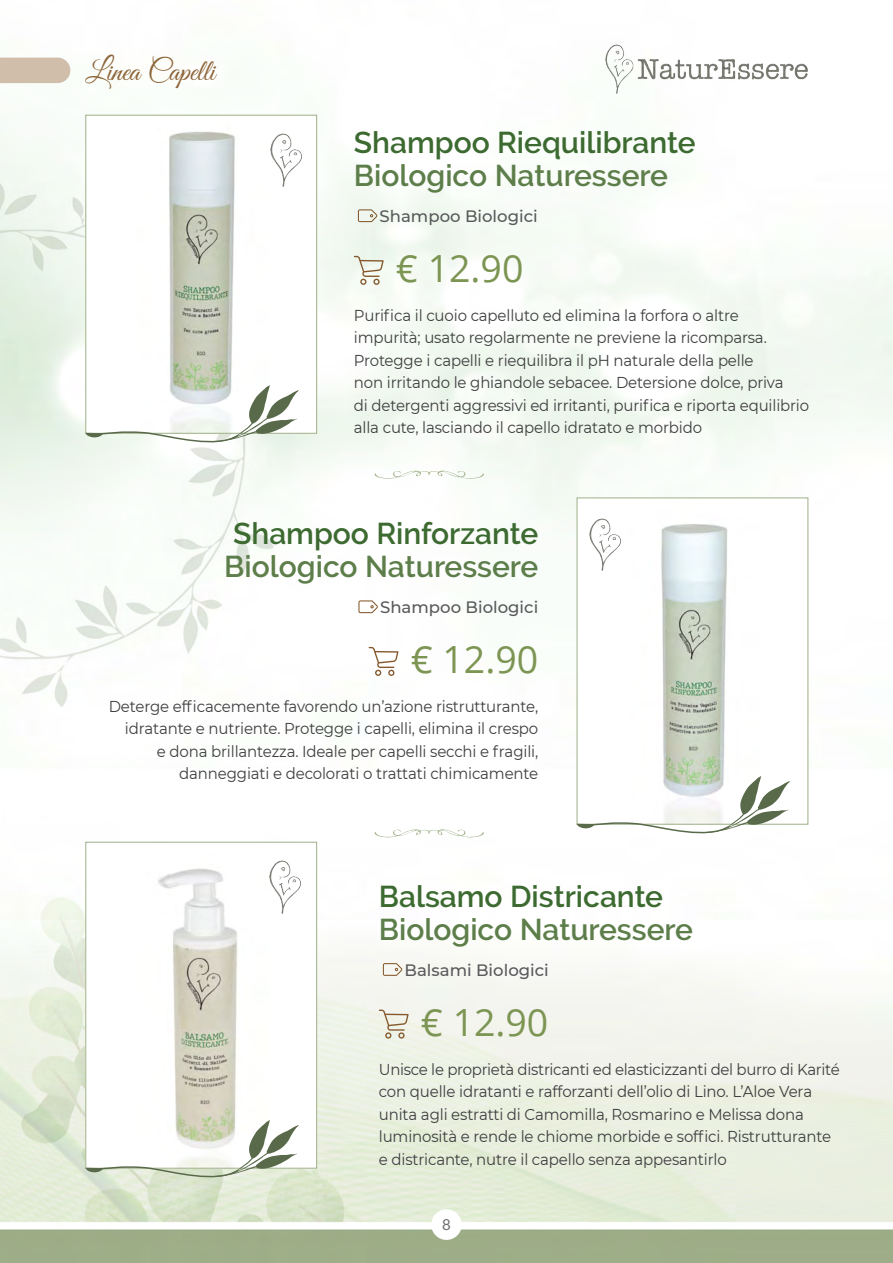
<style>
.page{position:relative;width:893px;height:1263px;background:#fff}
.page>*{position:absolute;margin:0;border:0;box-sizing:border-box;transform-origin:0 0}
.t1{font:37.5px "Open Sans";color:#7d9553}
.t2{font:600 30px/33px "Raleway";color:#5d7e4a}
.t3{font:600 30px/33px "Raleway";color:#3c6a30}
.t4{font:30px "Great Vibes";color:#8d653a}
.t5{font:500 16.5px "Montserrat";color:#59595c}
.t6{font:15.75px/22.5px "Montserrat";letter-spacing:-.01em;color:#3e3e3f;scale:.95 1}
.t7{font:15px "Lato";color:#6c6d70}
.s1{color:#5d7e4a}
.s2{color:#3c6a30}
</style>
<div class="page">
<img style="left:0;top:44px;width:893px;height:1219px">
<div style="left:431px;top:1209px;width:31px;height:31px;background:#fff;border-radius:50%"></div>
<img style="left:605px;top:45px;width:203px;height:49px">
<div style="left:0;top:58px;width:70px;height:25px;background:#d0beaa"></div>
<svg style="left:358px;top:209px;width:19px;height:13px"></svg>
<svg style="left:354px;top:256px;width:30px;height:29px"></svg>
<img style="left:87px;top:117px;width:228px;height:315px">
<div style="left:85px;top:115px;width:232px;height:319px;border:1px solid #9eaf87"></div>
<img style="left:87px;top:844px;width:228px;height:322px">
<div style="left:85px;top:842px;width:232px;height:326px;border:1px solid #9eaf87"></div>
<svg style="left:85px;top:385px;width:214px;height:64px"></svg>
<svg style="left:85px;top:1120px;width:214px;height:64px"></svg>
<img style="left:271px;top:134px;width:34px;height:53px">
<img style="left:270px;top:860px;width:34px;height:53px">
<svg style="left:358px;top:600px;width:20px;height:13px"></svg>
<svg style="left:369px;top:647px;width:30px;height:29px"></svg>
<img style="left:579px;top:499px;width:227px;height:323px">
<div style="left:577px;top:497px;width:231px;height:327px;border:1px solid #9eaf87"></div>
<svg style="left:577px;top:776px;width:213px;height:64px"></svg>
<img style="left:590px;top:518px;width:34px;height:53px">
<svg style="left:383px;top:963px;width:19px;height:13px"></svg>
<svg style="left:379px;top:1009px;width:30px;height:29px"></svg>
<svg style="left:374px;top:470px;width:110px;height:9px"></svg>
<svg style="left:374px;top:829px;width:110px;height:9px"></svg>
<p class="t4" style="left:86px;top:54px;width:131px">Linea Capelli</p>
<p class="t3" style="left:354px;top:126px;width:343px">Shampoo Riequilibrante<br><span class="s1">Biologico Naturessere</span></p>
<p class="t5" style="left:380px;top:205px;width:160px">Shampoo Biologici</p>
<p class="t1" style="left:396px;top:243px;width:129px">€ 12.90</p>
<p class="t6" style="left:354px;top:303px;width:407px">Purifica il cuoio capelluto ed elimina la forfora o altre</p>
<p class="t6" style="left:354px;top:326px;width:436px">impurità; usato regolarmente ne previene la ricomparsa.</p>
<p class="t6" style="left:354px;top:348px;width:481px">Protegge i capelli e riequilibra il pH naturale della pelle<br>non irritando le ghiandole sebacee. Detersione dolce, priva<br>di detergenti aggressivi ed irritanti, purifica e riporta equilibrio alla cute, lasciando il capello idratato e morbido</p>
<p class="t2" style="left:224px;top:517px;width:316px"><span class="s2">Shampoo Rinforzante<br></span>Biologico Naturessere</p>
<p class="t5" style="left:380px;top:596px;width:160px">Shampoo Biologici</p>
<p class="t1" style="left:411px;top:634px;width:129px">€ 12.90</p>
<p class="t6" style="left:109px;top:694px;width:454px">Deterge efficacemente favorendo un’azione ristrutturante,</p>
<p class="t6" style="left:125px;top:717px;width:437px;text-align:right">idratante e nutriente. Protegge i capelli, elimina il crespo e dona brillantezza. Ideale per capelli secchi e fragili, danneggiati e decolorati o trattati chimicamente</p>
<p class="t2" style="left:379px;top:880px;width:316px"><span class="s2">Balsamo Districante<br></span>Biologico Naturessere</p>
<p class="t5" style="left:405px;top:958px;width:146px">Balsami Biologici</p>
<p class="t1" style="left:421px;top:996px;width:129px">€ 12.90</p>
<p class="t6" style="left:379px;top:1057px;width:487px">Unisce le proprietà districanti ed elasticizzanti del burro di Karité con quelle idratanti e rafforzanti dell’olio di Lino. L’Aloe Vera unita agli estratti di Camomilla, Rosmarino e Melissa dona luminosità e rende le chiome morbide e soffici. Ristrutturante e districante, nutre il capello senza appesantirlo</p>
<p class="t7" style="left:442px;top:1216px;width:10px">8</p>
</div>
